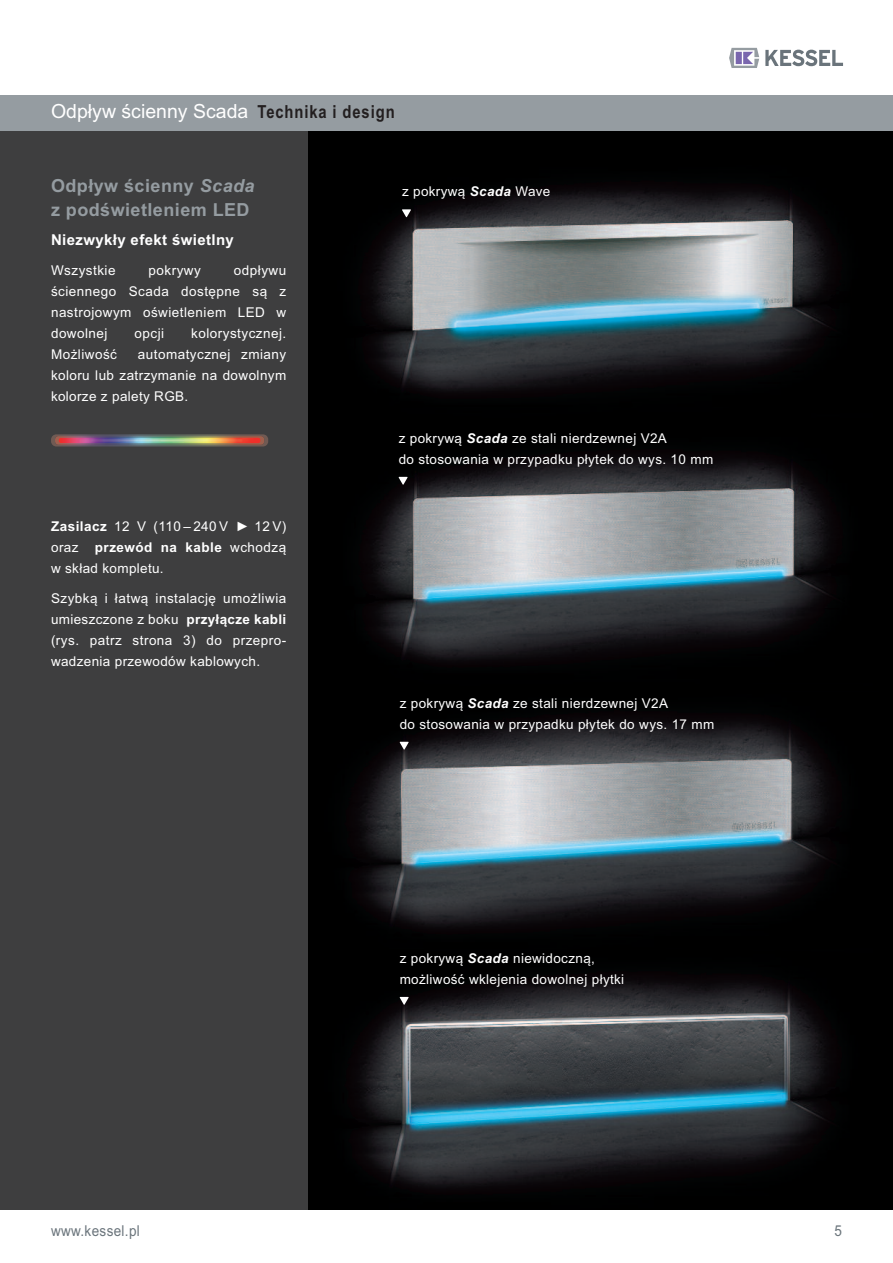
<style>
.page{position:relative;width:893px;height:1263px;background:#fff}
.page>*{position:absolute;margin:0;border:0;box-sizing:border-box;transform-origin:0 0}
.t1{font:19.5px "Arial";color:#fff}
.t2{font:700 18px/24px "Arial";letter-spacing:.025em;color:#959ca1}
.t3{font:700 15px "Arial";letter-spacing:.025em;color:#fff}
.t4{font:15px "Arial";letter-spacing:.025em;color:#6a747b;scale:.9 1}
.t5{font:13.5px/21px "Arial";letter-spacing:.025em;color:#fff;text-align:justify}
.s1{font-family:"Arial Narrow";font-weight:700;font-size:18px;color:#231f20}
.s2{font-style:italic}
.s3{font-weight:700;font-style:italic}
.s4{font-weight:700}
</style>
<div class="page">
<div style="left:0;top:131px;width:893px;height:1079px;background:#3e3e3f"></div>
<svg style="left:765px;top:50px;width:78px;height:16px"></svg>
<svg style="left:729px;top:48px;width:30px;height:20px"></svg>
<img style="left:309px;top:432px;width:584px;height:263px">
<img style="left:309px;top:695px;width:584px;height:259px">
<img style="left:309px;top:954px;width:584px;height:256px">
<img style="left:309px;top:131px;width:584px;height:301px">
<svg style="left:402px;top:209px;width:9px;height:8px"></svg>
<svg style="left:399px;top:477px;width:9px;height:8px"></svg>
<svg style="left:400px;top:742px;width:9px;height:8px"></svg>
<svg style="left:400px;top:997px;width:9px;height:8px"></svg>
<div style="left:0;top:96px;width:893px;height:35px;background:#959ca1"></div>
<img style="left:51px;top:434px;width:217px;height:12px">
<img style="left:55px;top:436px;width:209px;height:9px">
<img style="left:59px;top:438px;width:201px;height:5px;border-radius:2px">
<img style="left:69px;top:438px;width:191px;height:5px">
<h1 class="t1" style="left:51px;top:100px;width:345px">Odpływ ścienny Scada <span class="s1">Technika i design</span></h1>
<h2 class="t2" style="left:51px;top:173px;width:205px">Odpływ ścienny <span class="s2">Scada </span>z podświetleniem LED</h2>
<p class="t3" style="left:51px;top:231px;width:184px">Niezwykły efekt świetlny</p>
<p class="t5" style="left:51px;top:260px;width:66px">Wszystkie</p>
<p class="t5" style="left:149px;top:260px;width:54px">pokrywy</p>
<p class="t5" style="left:51px;top:260px;width:237px;text-indent:183px">odpływu ściennego Scada dostępne są z nastrojowym oświetleniem LED w dowolnej</p>
<p class="t5" style="left:135px;top:323px;width:31px">opcji</p>
<p class="t5" style="left:191px;top:323px;width:97px">kolorystycznej.</p>
<p class="t5" style="left:51px;top:344px;width:68px">Możliwość</p>
<p class="t5" style="left:51px;top:344px;width:237px;text-indent:87px">automatycznej zmiany koloru lub zatrzymanie na dowolnym kolorze z palety RGB.</p>
<p class="t5" style="left:402px;top:181px;width:150px">z pokrywą <span class="s3">Scada</span> Wave</p>
<p class="t5" style="left:51px;top:516px;width:237px"><span class="s4">Zasilacz</span> 12 V (110– 240 V ► 12 V) oraz <span class="s4">przewód na kable</span> wchodzą w skład kompletu.</p>
<p class="t5" style="left:51px;top:588px;width:237px">Szybką i łatwą instalację umożliwia umieszczone z boku <span class="s4">przyłącze kabli </span>(rys. patrz strona 3) do przepro&shy;wadzenia przewodów kablowych.</p>
<p class="t5" style="left:399px;top:427px;width:316px">z pokrywą <span class="s3">Scada</span> ze stali nierdzewnej V2A<br>do stosowania w przypadku płytek do wys. 10 mm</p>
<p class="t5" style="left:400px;top:692px;width:316px">z pokrywą <span class="s3">Scada</span> ze stali nierdzewnej V2A<br>do stosowania w przypadku płytek do wys. 17 mm</p>
<p class="t5" style="left:400px;top:947px;width:226px">z pokrywą <span class="s3">Scada</span> niewidoczną, możliwość wklejenia dowolnej płytki</p>
<p class="t4" style="left:51px;top:1222px;width:100px">www.kessel.pl</p>
<p class="t4" style="left:834px;top:1222px;width:10px">5</p>
</div>
